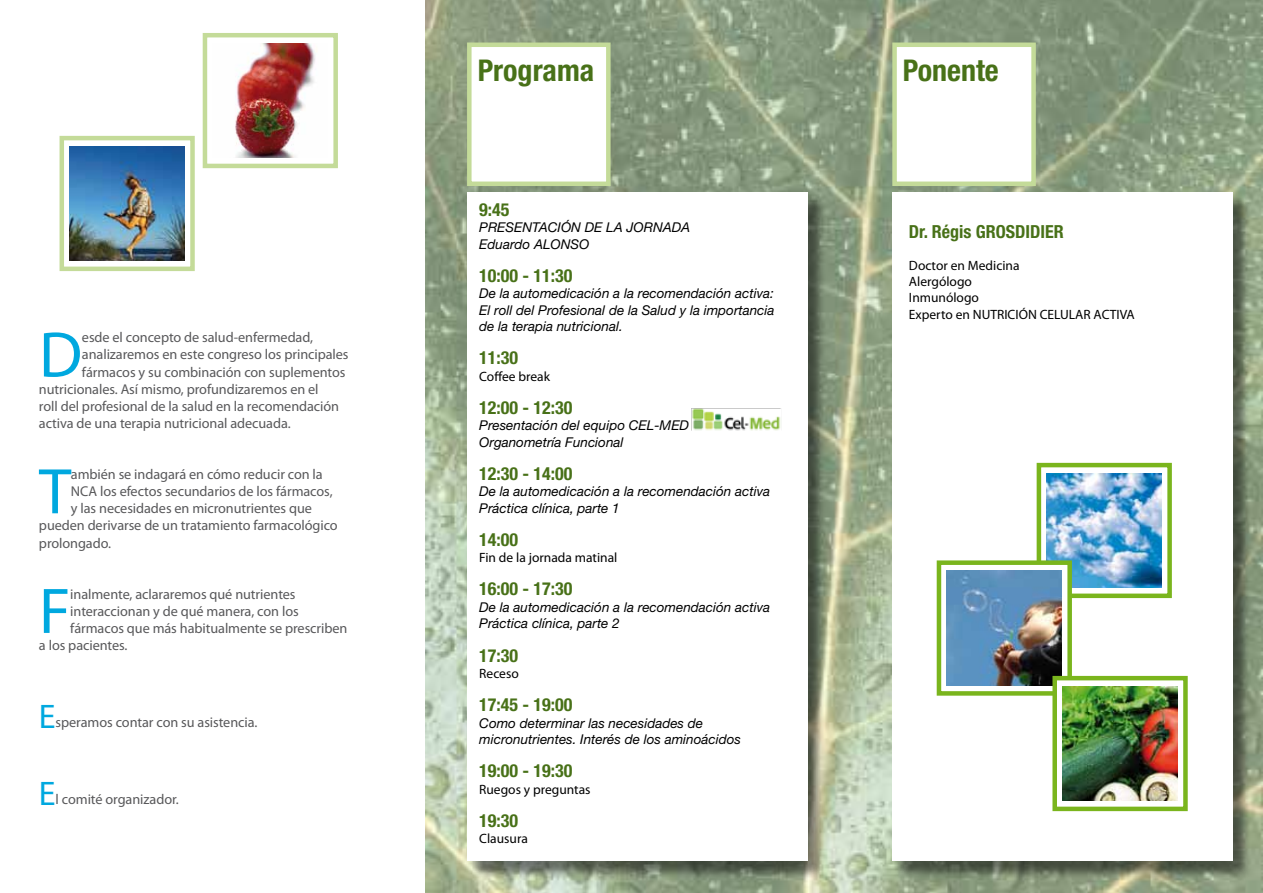
<style>
.page{position:relative;width:1263px;height:893px;background:#fff}
.page>*{position:absolute;margin:0;border:0;box-sizing:border-box;transform-origin:0 0}
.t1{font:64.95px "Myriad Pro";color:#00a8df}
.t2{font:34.2px "Myriad Pro";color:#00a8df}
.t3{font:700 condensed 30px "Helvetica Neue";color:#487118}
.t4{font:700 condensed 18px "Helvetica Neue";color:#487118}
.t5{font:14.25px "Myriad Pro";letter-spacing:-.005em;color:#58585a}
.t6{font:italic 13.5px/16.5px "Helvetica Neue";color:#000}
.t7{font:13.5px/16.2px "Myriad Pro";color:#000}
</style>
<div class="page">
<img style="left:425px;top:0;width:838px;height:893px">
<div style="left:469px;top:195px;width:357px;height:685px;background:#000;opacity:.5"></div>
<div style="left:467px;top:192px;width:340px;height:669px;background:#fff"></div>
<div style="left:894px;top:195px;width:357px;height:685px;background:#000;opacity:.5"></div>
<div style="left:892px;top:192px;width:341px;height:669px;background:#fff"></div>
<img style="left:691px;top:408px;width:90px;height:22px">
<div style="left:203px;top:33px;width:135px;height:135px;background:#fff;border:4px solid #c4db99"></div>
<img style="left:235px;top:43px;width:82px;height:115px">
<div style="left:60px;top:136px;width:135px;height:135px;background:#fff;border:4px solid #c4db99"></div>
<img style="left:70px;top:146px;width:114px;height:115px">
<div style="left:467px;top:43px;width:144px;height:143px;background:#fff;border:4px solid #c4db99"></div>
<div style="left:892px;top:43px;width:144px;height:143px;background:#fff;border:4px solid #c4db99"></div>
<div style="left:1037px;top:463px;width:135px;height:135px;background:#fff;border:4px solid #7ab51d"></div>
<img style="left:1047px;top:473px;width:114px;height:115px">
<div style="left:937px;top:560px;width:135px;height:136px;background:#fff;border:4px solid #7ab51d"></div>
<img style="left:947px;top:571px;width:115px;height:114px">
<div style="left:1052px;top:676px;width:136px;height:135px;background:#fff;border:4px solid #7ab51d"></div>
<img style="left:1063px;top:686px;width:114px;height:115px">
<h1 class="t1" style="left:39px;top:315px;width:45px">D</h1>
<p class="t5" style="left:82px;top:329px;width:233px">esde el concepto de salud-enfermedad,</p>
<p class="t5" style="left:82px;top:346px;width:268px">analizaremos en este congreso los principales</p>
<p class="t5" style="left:82px;top:363px;width:265px">fármacos y su combinación con suplementos</p>
<p class="t5" style="left:39px;top:380px;width:281px">nutricionales. Así mismo, profundizaremos en el</p>
<p class="t5" style="left:39px;top:397px;width:302px">roll del profesional de la salud en la recomendación</p>
<p class="t5" style="left:39px;top:414px;width:253px">activa de una terapia nutricional adecuada.</p>
<h1 class="t1" style="left:39px;top:451px;width:34px">T</h1>
<p class="t5" style="left:71px;top:465px;width:253px">ambién se indagará en cómo reducir con la</p>
<p class="t5" style="left:71px;top:483px;width:263px">NCA los efectos secundarios de los fármacos,</p>
<p class="t5" style="left:71px;top:500px;width:243px">y las necesidades en micronutrientes que</p>
<p class="t5" style="left:39px;top:517px;width:300px">pueden derivarse de un tratamiento farmacológico</p>
<p class="t5" style="left:39px;top:534px;width:74px">prolongado.</p>
<h1 class="t1" style="left:39px;top:571px;width:33px">F</h1>
<p class="t5" style="left:70px;top:585px;width:227px">inalmente, aclararemos qué nutrientes</p>
<p class="t5" style="left:70px;top:602px;width:230px">interaccionan y de qué manera, con los</p>
<p class="t5" style="left:70px;top:619px;width:279px">fármacos que más habitualmente se prescriben</p>
<p class="t5" style="left:39px;top:636px;width:90px">a los pacientes.</p>
<h2 class="t2" style="left:39px;top:695px;width:18px">E</h2>
<p class="t5" style="left:56px;top:713px;width:203px">speramos contar con su asistencia.</p>
<h2 class="t2" style="left:39px;top:772px;width:18px">E</h2>
<p class="t5" style="left:56px;top:790px;width:125px">l comité organizador.</p>
<h3 class="t3" style="left:478px;top:52px;width:118px">Programa</h3>
<h3 class="t3" style="left:903px;top:52px;width:97px">Ponente</h3>
<p class="t4" style="left:479px;top:199px;width:32px">9:45</p>
<p class="t6" style="left:479px;top:219px;width:213px">PRESENTACIÓN DE LA JORNADA<br>Eduardo ALONSO</p>
<p class="t4" style="left:479px;top:265px;width:95px">10:00 - 11:30</p>
<p class="t6" style="left:479px;top:285px;width:297px;text-align:justify">De la automedicación a la recomendación activa:<br>El roll del Profesional de la Salud y la importancia de la terapia nutricional.</p>
<p class="t4" style="left:479px;top:347px;width:40px">11:30</p>
<p class="t7" style="left:479px;top:368px;width:72px">Coffee break</p>
<p class="t4" style="left:479px;top:397px;width:95px">12:00 - 12:30</p>
<p class="t6" style="left:479px;top:417px;width:211px">Presentación del equipo CEL-MED<br>Organometría Funcional</p>
<p class="t4" style="left:479px;top:463px;width:95px">12:30 - 14:00</p>
<p class="t6" style="left:479px;top:483px;width:292px">De la automedicación a la recomendación activa<br>Práctica clínica, parte 1</p>
<p class="t4" style="left:479px;top:529px;width:40px">14:00</p>
<p class="t7" style="left:479px;top:550px;width:140px">Fin de la jornada matinal</p>
<p class="t4" style="left:479px;top:578px;width:95px">16:00 - 17:30</p>
<p class="t6" style="left:479px;top:599px;width:292px">De la automedicación a la recomendación activa<br>Práctica clínica, parte 2</p>
<p class="t4" style="left:479px;top:644px;width:40px">17:30</p>
<p class="t7" style="left:479px;top:665px;width:41px">Receso</p>
<p class="t4" style="left:479px;top:694px;width:95px">17:45 - 19:00</p>
<p class="t6" style="left:479px;top:714px;width:263px">Como determinar las necesidades de micronutrientes. Interés de los aminoácidos</p>
<p class="t4" style="left:479px;top:760px;width:95px">19:00 - 19:30</p>
<p class="t7" style="left:479px;top:781px;width:113px">Ruegos y preguntas</p>
<p class="t4" style="left:479px;top:809px;width:40px">19:30</p>
<p class="t7" style="left:479px;top:830px;width:50px">Clausura</p>
<p class="t4" style="left:909px;top:220px;width:156px">Dr. Régis GROSDIDIER</p>
<p class="t7" style="left:909px;top:257px;width:227px">Doctor en Medicina<br>Alergólogo<br>Inmunólogo<br>Experto en NUTRICIÓN CELULAR ACTIVA</p>
</div>
